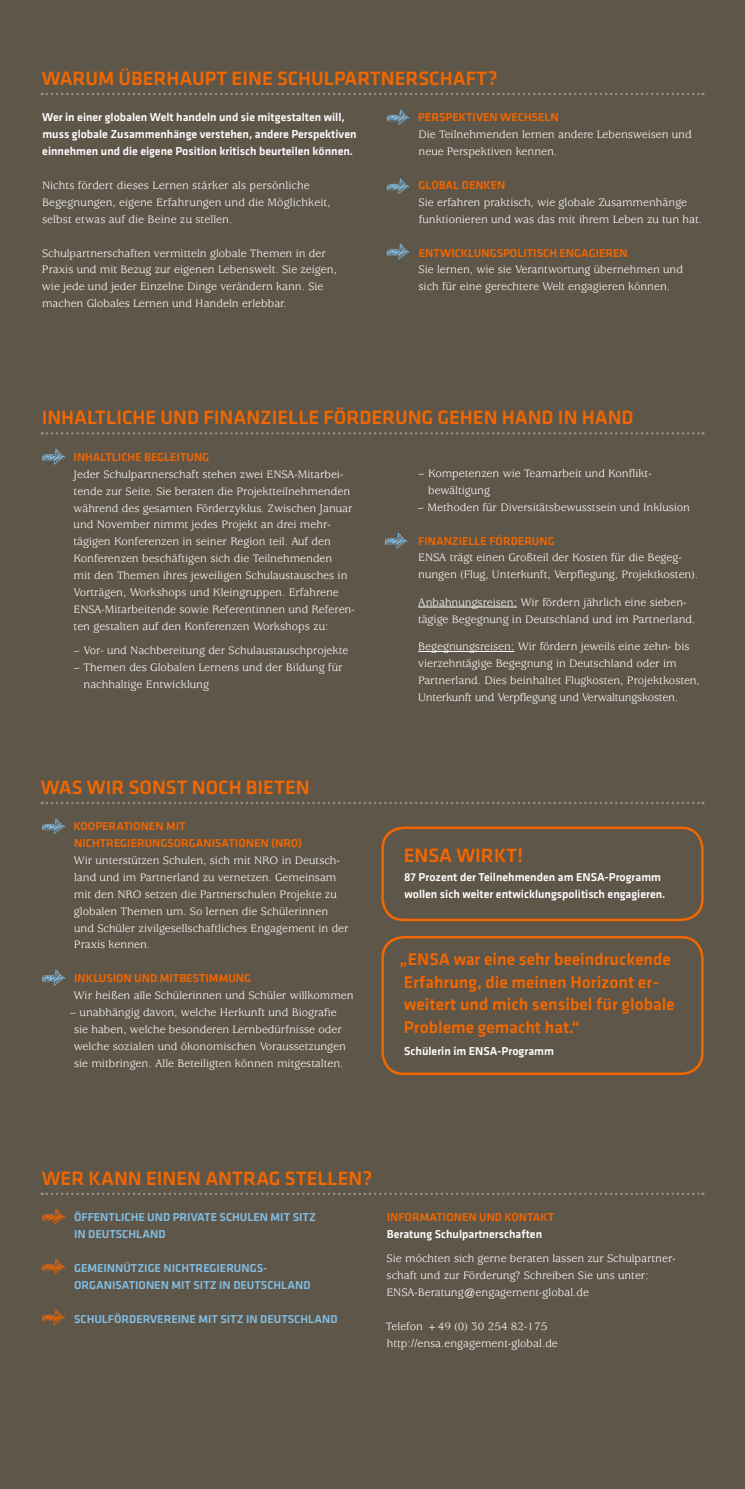
<style>
.page{position:relative;width:745px;height:1489px;background:#fff}
.page>*{position:absolute;margin:0;border:0;box-sizing:border-box;transform-origin:0 0}
.t1{font:500 20px "Klavika Basic";color:#f26700}
.t2{font:500 17.5px/22.5px "Klavika Basic";color:#f26700}
.t3{font:11.88px/16.9px "Usherwood Std";color:#fff}
.t4{font:500 11.88px/16.9px "Klavika Basic";color:#fff}
.t5{font:500 11.88px/16.9px "Klavika Basic";color:#f26700}
.t6{font:500 11.88px/16.9px "Klavika Basic";color:#81c0e7}
.s1{font-family:"Klavika Basic";font-weight:500;color:#f26700}
</style>
<div class="page">
<div style="left:0;top:0;width:744px;height:1488px;background:#5f564a"></div>
<hr style="left:418px;top:606px;width:98px;height:1px;background:#fff">
<hr style="left:418px;top:651px;width:96px;height:1px;background:#fff">
<img style="left:41px;top:448px;width:25px;height:17px">
<img style="left:384px;top:532px;width:24px;height:17px">
<img style="left:41px;top:1208px;width:25px;height:17px">
<img style="left:41px;top:1258px;width:25px;height:17px">
<img style="left:41px;top:1309px;width:25px;height:16px">
<img style="left:41px;top:818px;width:25px;height:16px">
<img style="left:41px;top:969px;width:25px;height:17px">
<img style="left:386px;top:109px;width:24px;height:16px">
<img style="left:386px;top:178px;width:24px;height:16px">
<img style="left:386px;top:243px;width:24px;height:17px">
<svg style="left:42px;top:432px;width:661px;height:2px"></svg>
<svg style="left:42px;top:1192px;width:661px;height:2px"></svg>
<svg style="left:42px;top:801px;width:661px;height:3px"></svg>
<div style="left:381px;top:826px;width:322px;height:95px;border:2px solid #f26700;border-radius:21px"></div>
<div style="left:381px;top:935px;width:322px;height:140px;border:2px solid #f26700;border-radius:21px"></div>
<svg style="left:42px;top:93px;width:661px;height:2px"></svg>
<h1 class="t1" style="left:42px;top:65px;width:457px">WARUM ÜBERHAUPT EINE SCHULPARTNERSCHAFT?</h1>
<p class="t4" style="left:42px;top:109px;width:316px">Wer in einer globalen Welt handeln und sie mitgestalten will, muss globale Zusammenhänge verstehen, andere Perspektiven einnehmen und die eigene Position kritisch beurteilen können.</p>
<p class="t3" style="left:42px;top:177px;width:290px">Nichts fördert dieses Lernen stärker als persönliche<br>Begegnungen, eigene Erfahrungen und die Möglichkeit, selbst etwas auf die Beine zu stellen.</p>
<p class="t3" style="left:42px;top:245px;width:296px">Schulpartnerschaften vermitteln globale Themen in der Praxis und mit Bezug zur eigenen Lebenswelt. Sie zeigen, wie jede und jeder Einzelne Dinge verändern kann. Sie machen Globales Lernen und Handeln erlebbar.</p>
<p class="t5" style="left:418px;top:109px;width:142px">PERSPEKTIVEN WECHSELN</p>
<p class="t3" style="left:418px;top:127px;width:274px">Die Teilnehmenden lernen andere Lebensweisen und neue Perspektiven kennen.</p>
<p class="t5" style="left:418px;top:176px;width:88px">GLOBAL DENKEN</p>
<p class="t3" style="left:418px;top:194px;width:285px">Sie erfahren praktisch, wie globale Zusammenhänge funktionieren und was das mit ihrem Leben zu tun hat.</p>
<p class="t5" style="left:418px;top:244px;width:210px">ENTWICKLUNGSPOLITISCH ENGAGIEREN</p>
<p class="t3" style="left:418px;top:262px;width:266px">Sie lernen, wie sie Verantwortung übernehmen und sich für eine gerechtere Welt engagieren können.</p>
<h1 class="t1" style="left:42px;top:404px;width:593px">INHALTLICHE UND FINANZIELLE FÖRDERUNG GEHEN HAND IN HAND</h1>
<p class="t3" style="left:74px;top:449px;width:282px"><span class="s1">INHALTLICHE BEGLEITUNG<br></span>Jeder Schulpartnerschaft stehen zwei ENSA-Mitarbei&shy;tende zur Seite. Sie beraten die Projektteilnehmenden während des gesamten Förderzyklus. Zwischen Januar und November nimmt jedes Projekt an drei mehr&shy;tägigen Konferenzen in seiner Region teil. Auf den Konferenzen beschäftigen sich die Teilnehmenden<br>mit den Themen ihres jeweiligen Schulaustausches in Vorträgen, Workshops und Kleingruppen. Erfahrene ENSA-Mitarbeitende sowie Referentinnen und Referen&shy;ten gestalten auf den Konferenzen Workshops zu:</p>
<p class="t3" style="left:74px;top:642px;width:276px">– Vor- und Nachbereitung der Schulaustauschprojekte</p>
<p class="t3" style="left:83px;top:659px;width:260px;text-indent:-10px">– Themen des Globalen Lernens und der Bildung für nachhaltige Entwicklung</p>
<p class="t3" style="left:428px;top:465px;width:223px;text-indent:-10px">– Kompetenzen wie Teamarbeit und Konflikt-- bewältigung</p>
<p class="t3" style="left:417px;top:499px;width:274px">– Methoden für Diversitätsbewusstsein und Inklusion</p>
<p class="t5" style="left:418px;top:532px;width:138px">FINANZIELLE FÖRDERUNG</p>
<p class="t3" style="left:418px;top:549px;width:281px">ENSA trägt einen Großteil der Kosten für die Begeg&shy;nungen (Flug, Unterkunft, Verpflegung, Projektkosten).</p>
<p class="t3" style="left:418px;top:594px;width:278px">Anbahnungsreisen: Wir fördern jährlich eine sieben&shy;tägige Begegnung in Deutschland und im Partnerland.</p>
<p class="t3" style="left:418px;top:638px;width:283px">Begegnungsreisen: Wir fördern jeweils eine zehn- bis vierzehntägige Begegnung in Deutschland oder im Partnerland. Dies beinhaltet Flugkosten, Projektkosten, Unterkunft und Verpflegung und Verwaltungskosten.</p>
<h1 class="t1" style="left:41px;top:773px;width:270px">WAS WIR SONST NOCH BIETEN</h1>
<p class="t5" style="left:74px;top:817px;width:230px">KOOPERATIONEN MIT<br>NICHTREGIERUNGSORGANISATIONEN (NRO)</p>
<p class="t3" style="left:74px;top:852px;width:276px">Wir unterstützen Schulen, sich mit NRO in Deutsch&shy;land und im Partnerland zu vernetzen. Gemeinsam mit den NRO setzen die Partnerschulen Projekte zu globalen Themen um. So lernen die Schülerinnen und Schüler zivilgesellschaftliches Engagement in der Praxis kennen.</p>
<p class="t5" style="left:74px;top:969px;width:178px">INKLUSION UND MITBESTIMMUNG</p>
<p class="t3" style="left:73px;top:987px;width:281px">Wir heißen alle Schülerinnen und Schüler willkommen</p>
<p class="t3" style="left:74px;top:1004px;width:273px;text-indent:-4px">– unabhängig davon, welche Herkunft und Biografie sie haben, welche besonderen Lernbedürfnisse oder welche sozialen und ökonomischen Voraussetzungen sie mitbringen. Alle Beteiligten können mitgestalten.</p>
<p class="t1" style="left:403px;top:842px;width:121px">ENSA WIRKT!</p>
<p class="t4" style="left:404px;top:868px;width:263px">87 Prozent der Teilnehmenden am ENSA-Programm wollen sich weiter entwicklungspolitisch engagieren.</p>
<p class="t2" style="left:399px;top:947px;width:276px">„ENSA war eine sehr beeindruckende Erfahrung, die meinen Horizont er&shy;weitert und mich sensibel für globale Probleme gemacht hat.“</p>
<p class="t4" style="left:404px;top:1042px;width:151px">Schülerin im ENSA-Programm</p>
<h1 class="t1" style="left:42px;top:1164px;width:332px">WER KANN EINEN ANTRAG STELLEN?</h1>
<p class="t6" style="left:74px;top:1208px;width:243px">ÖFFENTLICHE UND PRIVATE SCHULEN MIT SITZ<br>IN DEUTSCHLAND</p>
<p class="t6" style="left:74px;top:1259px;width:238px">GEMEINNÜTZIGE NICHTREGIERUNGS-<br>ORGANISATIONEN MIT SITZ IN DEUTSCHLAND</p>
<p class="t6" style="left:74px;top:1309px;width:265px">SCHULFÖRDERVEREINE MIT SITZ IN DEUTSCHLAND</p>
<p class="t5" style="left:386px;top:1208px;width:169px">INFORMATIONEN UND KONTAKT</p>
<p class="t4" style="left:386px;top:1225px;width:157px">Beratung Schulpartnerschaften</p>
<p class="t3" style="left:386px;top:1250px;width:290px">Sie möchten sich gerne beraten lassen zur Schulpartner&shy;schaft und zur Förderung? Schreiben Sie uns unter:</p>
<p class="t3" style="left:386px;top:1284px;width:204px">ENSA-Beratung@engagement-global.de</p>
<p class="t3" style="left:386px;top:1317px;width:163px">Telefon +49 (0) 30 254 82-175</p>
<p class="t3" style="left:386px;top:1334px;width:172px">http://ensa.engagement-global.de</p>
</div>
